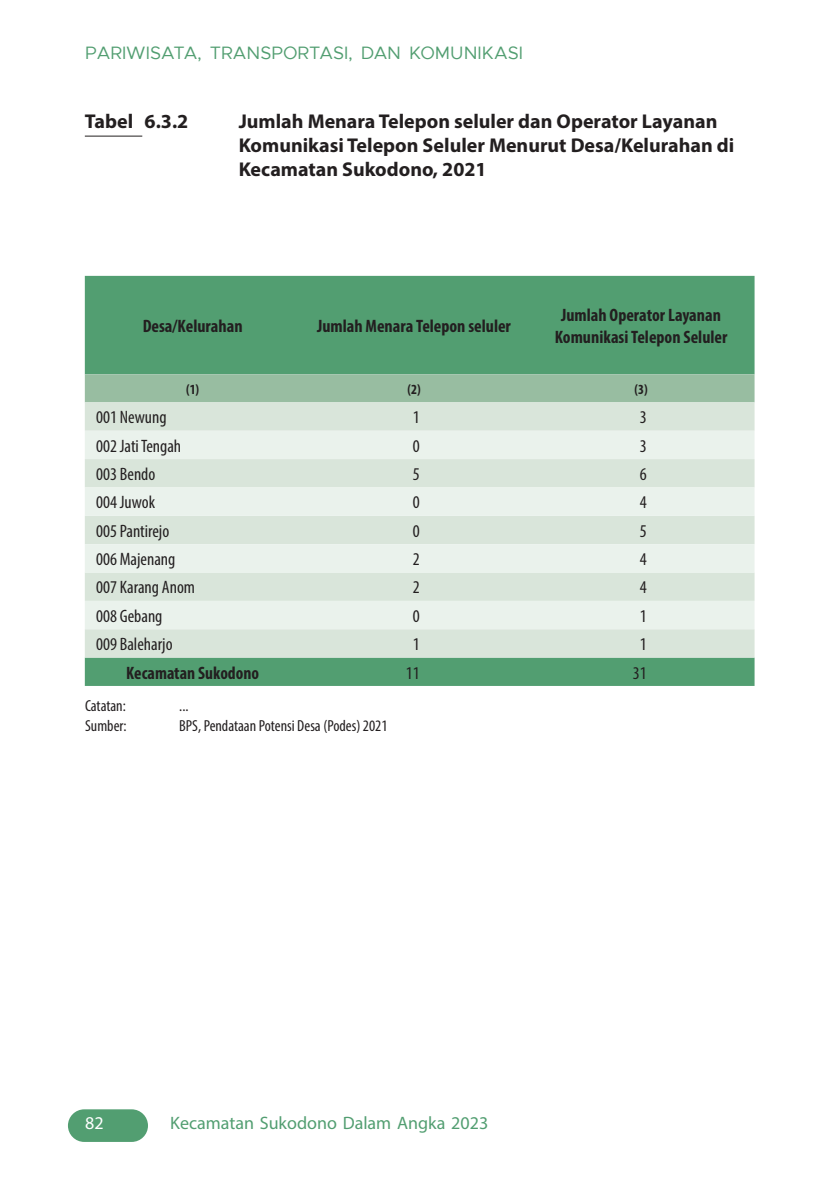
<style>
.page{position:relative;width:840px;height:1191px;background:#fff}
.page>*{position:absolute;margin:0;border:0;box-sizing:border-box;transform-origin:0 0}
.kode_GT{font:700 20px/24px "Myriad Pro";color:#231f20}
.stub{font:condensed 18px "Myriad Pro";color:#231f20}
.judul_kolom{font:700 condensed 18px/21.6px "Myriad Pro";color:#231f20;text-align:center}
.t1{font:18px "Metropolis";color:#529e71}
.t2{font:18px "Myriad Pro";color:#529e71}
.isi_tabel{font:condensed 18px "Myriad Pro";color:#231f20}
.Konten_Total{font:700 condensed 18px "Myriad Pro";color:#231f20}
.Nomor_Kolom{font:700 condensed 18px "Myriad Pro";color:#231f20}
.t3{font:18px "Myriad Pro";color:#fff}
.sumber_catatan{font:condensed 16px "Myriad Pro";color:#231f20}
.Nomor_Kolom-2{font:700 condensed 14px "Myriad Pro";color:#231f20}
</style>
<div class="page">
<div style="left:68px;top:1109px;width:80px;height:33px;background:#529e71;border-radius:16px"></div>
<div style="left:85px;top:276px;width:669px;height:410px;background:#529e71"></div>
<div style="left:85px;top:374px;width:669px;height:28px;background:#98bda1"></div>
<div style="left:85px;top:402px;width:669px;height:255px;background:#d9e5da"></div>
<svg style="left:85px;top:431px;width:669px;height:198px;background:#e2ece4"></svg>
<hr style="left:85px;top:136px;width:57px;height:1px;background:#231f20">
<p class="t1" style="left:85px;top:42px;width:439px">PARIWISATA, TRANSPORTASI, DAN KOMUNIKASI</p>
<p class="kode_GT" style="left:85px;top:109px;width:50px">Tabel</p>
<p class="kode_GT" style="left:144px;top:109px;width:45px">6.3.2</p>
<p class="kode_GT" style="left:238px;top:109px;width:496px">Jumlah Menara Telepon seluler dan Operator Layanan<br>Komunikasi Telepon Seluler Menurut Desa/Kelurahan di<br>Kecamatan Sukodono, 2021</p>
<p class="Nomor_Kolom" style="left:143px;top:315px;width:101px">Desa/Kelurahan</p>
<p class="judul_kolom" style="left:317px;top:315px;width:195px">Jumlah Menara Telepon seluler</p>
<p class="judul_kolom" style="left:554px;top:304px;width:174px">Jumlah Operator Layanan<br>Komunikasi Telepon Seluler</p>
<p class="Nomor_Kolom-2" style="left:186px;top:380px;width:15px">(1)</p>
<p class="Nomor_Kolom-2" style="left:407px;top:380px;width:15px">(2)</p>
<p class="Nomor_Kolom-2" style="left:634px;top:380px;width:15px">(3)</p>
<p class="stub" style="left:96px;top:406px;width:72px">001 Newung</p>
<p class="isi_tabel" style="left:412px;top:406px;width:8px">1</p>
<p class="isi_tabel" style="left:639px;top:406px;width:8px">3</p>
<p class="stub" style="left:96px;top:435px;width:86px">002 Jati Tengah</p>
<p class="isi_tabel" style="left:412px;top:435px;width:8px">0</p>
<p class="isi_tabel" style="left:639px;top:435px;width:8px">3</p>
<p class="stub" style="left:96px;top:463px;width:61px">003 Bendo</p>
<p class="isi_tabel" style="left:412px;top:463px;width:8px">5</p>
<p class="isi_tabel" style="left:639px;top:463px;width:8px">6</p>
<p class="stub" style="left:96px;top:491px;width:60px">004 Juwok</p>
<p class="isi_tabel" style="left:412px;top:491px;width:8px">0</p>
<p class="isi_tabel" style="left:639px;top:491px;width:8px">4</p>
<p class="stub" style="left:96px;top:520px;width:75px">005 Pantirejo</p>
<p class="isi_tabel" style="left:412px;top:520px;width:8px">0</p>
<p class="isi_tabel" style="left:639px;top:520px;width:8px">5</p>
<p class="stub" style="left:96px;top:548px;width:81px">006 Majenang</p>
<p class="isi_tabel" style="left:412px;top:548px;width:8px">2</p>
<p class="isi_tabel" style="left:639px;top:548px;width:8px">4</p>
<p class="stub" style="left:96px;top:576px;width:100px">007 Karang Anom</p>
<p class="isi_tabel" style="left:412px;top:576px;width:8px">2</p>
<p class="isi_tabel" style="left:639px;top:576px;width:8px">4</p>
<p class="stub" style="left:96px;top:605px;width:68px">008 Gebang</p>
<p class="isi_tabel" style="left:412px;top:605px;width:8px">0</p>
<p class="isi_tabel" style="left:639px;top:605px;width:8px">1</p>
<p class="stub" style="left:96px;top:633px;width:78px">009 Baleharjo</p>
<p class="isi_tabel" style="left:412px;top:633px;width:8px">1</p>
<p class="isi_tabel" style="left:639px;top:633px;width:8px">1</p>
<p class="Konten_Total" style="left:126px;top:661px;width:134px">Kecamatan Sukodono</p>
<p class="isi_tabel" style="left:405px;top:661px;width:15px">11</p>
<p class="isi_tabel" style="left:632px;top:661px;width:15px">31</p>
<p class="sumber_catatan" style="left:85px;top:696px;width:42px">Catatan:</p>
<p class="sumber_catatan" style="left:179px;top:696px;width:11px">...</p>
<p class="sumber_catatan" style="left:85px;top:715px;width:43px">Sumber:</p>
<p class="sumber_catatan" style="left:179px;top:715px;width:210px">BPS, Pendataan Potensi Desa (Podes) 2021</p>
<p class="t3" style="left:85px;top:1112px;width:20px">82</p>
<p class="t2" style="left:170px;top:1112px;width:319px">Kecamatan Sukodono Dalam Angka 2023</p>
</div>
